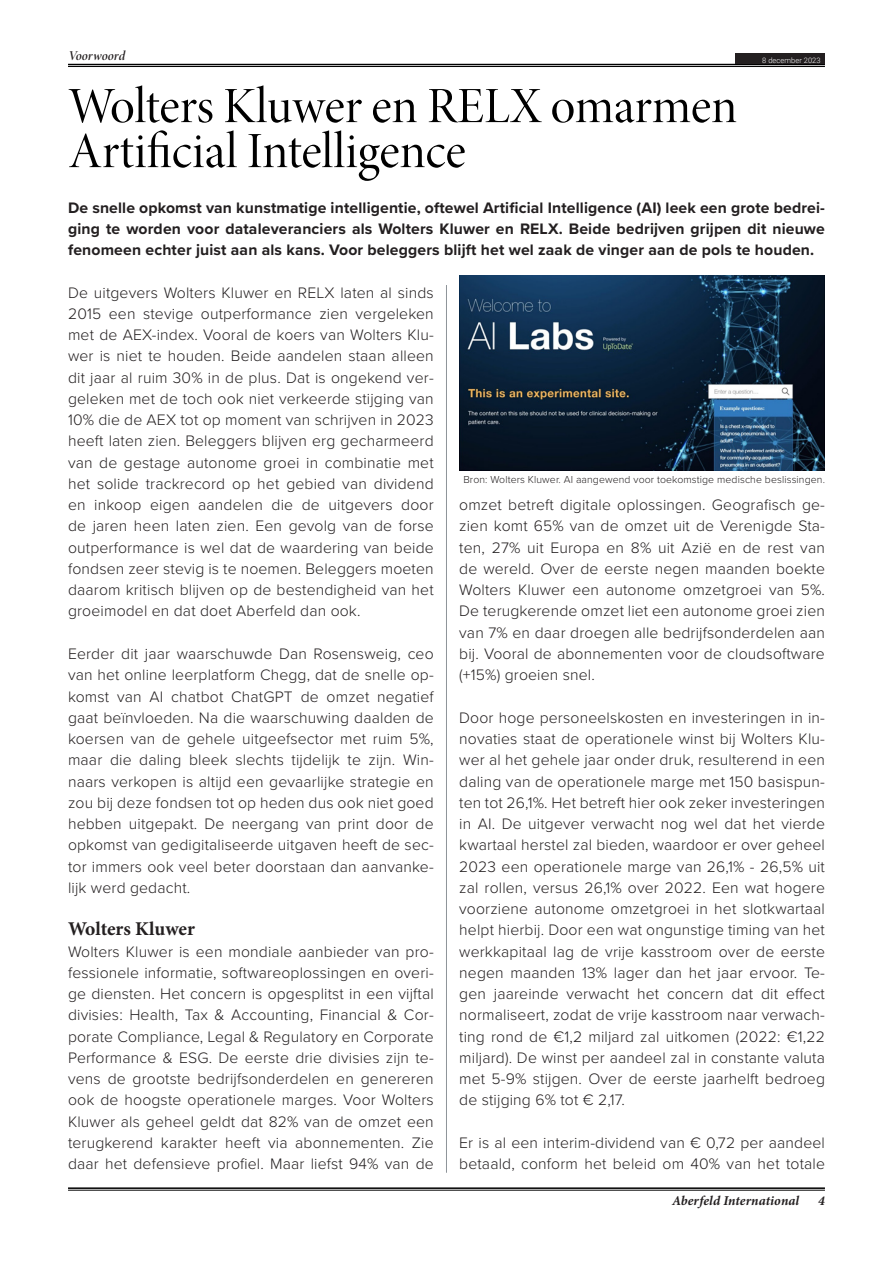
<style>
.page{position:relative;width:893px;height:1263px;background:#fff}
.page>*{position:absolute;margin:0;border:0;box-sizing:border-box;transform-origin:0 0}
.t1{font:51px/45px "Minion Pro Disp";color:#000}
.t2{font:700 19.5px "Minion Pro";letter-spacing:-.005em;color:#231f20}
.t3{font:300 15.75px/21.3px "Proxima Nova";letter-spacing:.01em;color:#231f20;text-align:justify}
.P_bold{font:700 15.75px/21.3px "Proxima Nova";letter-spacing:.01em;color:#231f20;text-align:justify}
.t4{font:italic 700 13.5px "Minion Pro";letter-spacing:.005em;color:#231f20}
.t5{font:13.5px "Minion Pro Semibold It Disp";letter-spacing:.005em;color:#231f20}
.t6{font:300 10.5px "Proxima Nova";letter-spacing:.01em;color:#231f20}
.t7{font:300 7.5px "Roboto";letter-spacing:.01em;color:#fff}
</style>
<div class="page">
<hr style="left:68px;top:64px;width:757px;height:1px;background:#000">
<hr style="left:68px;top:66px;width:757px;height:1px;background:#000">
<hr style="left:68px;top:1187px;width:757px;height:2px;background:#000">
<hr style="left:68px;top:1190px;width:757px;height:1px;background:#000">
<div style="left:735px;top:54px;width:90px;height:10px;background:#231f20"></div>
<hr style="left:446px;top:285px;width:1px;height:887px;background:#8f959a">
<img style="left:459px;top:275px;width:366px;height:195px">
<p class="t5" style="left:68px;top:46px;width:58px">Voorwoord</p>
<p class="t7" style="left:762px;top:55px;width:60px">8 december 2023</p>
<h1 class="t1" style="left:68px;top:84px;width:670px">Wolters Kluwer en RELX omarmen<br>Artificial Intelligence</h1>
<p class="P_bold" style="left:68px;top:196px;width:758px">De snelle opkomst van kunstmatige intelligentie, oftewel Artificial Intelligence (AI) leek een grote bedrei&shy;ging te worden voor dataleveranciers als Wolters Kluwer en RELX. Beide bedrijven grijpen dit nieuwe fenomeen echter juist aan als kans. Voor beleggers blijft het wel zaak de vinger aan de pols te houden.</p>
<p class="t3" style="left:68px;top:281px;width:367px">De uitgevers Wolters Kluwer en RELX laten al sinds 2015 een stevige outperformance zien vergeleken met de AEX-index. Vooral de koers van Wolters Klu&shy;wer is niet te houden. Beide aandelen staan alleen dit jaar al ruim 30% in de plus. Dat is ongekend ver&shy;geleken met de toch ook niet verkeerde stijging van 10% die de AEX tot op moment van schrijven in 2023 heeft laten zien. Beleggers blijven erg gecharmeerd van de gestage autonome groei in combinatie met het solide trackrecord op het gebied van dividend en inkoop eigen aandelen die de uitgevers door de jaren heen laten zien. Een gevolg van de forse outperformance is wel dat de waardering van beide fondsen zeer stevig is te noemen. Beleggers moeten daarom kritisch blijven op de bestendigheid van het groeimodel en dat doet Aberfeld dan ook.</p>
<p class="t3" style="left:68px;top:642px;width:367px">Eerder dit jaar waarschuwde Dan Rosensweig, ceo van het online leerplatform Chegg, dat de snelle op&shy;komst van AI chatbot ChatGPT de omzet negatief gaat beïnvloeden. Na die waarschuwing daalden de koersen van de gehele uitgeefsector met ruim 5%, maar die daling bleek slechts tijdelijk te zijn. Win&shy;naars verkopen is altijd een gevaarlijke strategie en zou bij deze fondsen tot op heden dus ook niet goed hebben uitgepakt. De neergang van print door de opkomst van gedigitaliseerde uitgaven heeft de sec&shy;tor immers ook veel beter doorstaan dan aanvanke&shy;lijk werd gedacht.</p>
<h3 class="t2" style="left:68px;top:915px;width:128px">Wolters Kluwer</h3>
<p class="t3" style="left:68px;top:940px;width:367px">Wolters Kluwer is een mondiale aanbieder van pro&shy;fessionele informatie, softwareoplossingen en overi&shy;ge diensten. Het concern is opgesplitst in een vijftal divisies: Health, Tax &amp; Accounting, Financial &amp; Cor&shy;porate Compliance, Legal &amp; Regulatory en Corporate Performance &amp; ESG. De eerste drie divisies zijn te&shy;vens de grootste bedrijfsonderdelen en genereren ook de hoogste operationele marges. Voor Wolters Kluwer als geheel geldt dat 82% van de omzet een terugkerend karakter heeft via abonnementen. Zie daar het defensieve profiel. Maar liefst 94% van de</p>
<p class="t6" style="left:463px;top:471px;width:363px">Bron: Wolters Kluwer. AI aangewend voor toekomstige medische beslissingen.</p>
<p class="t3" style="left:459px;top:493px;width:367px">omzet betreft digitale oplossingen. Geografisch ge&shy;zien komt 65% van de omzet uit de Verenigde Sta&shy;ten, 27% uit Europa en 8% uit Azië en de rest van de wereld. Over de eerste negen maanden boekte Wolters Kluwer een autonome omzetgroei van 5%.<br>De terugkerende omzet liet een autonome groei zien van 7% en daar droegen alle bedrijfsonderdelen aan bij. Vooral de abonnementen voor de cloudsoftware (+15%) groeien snel.</p>
<p class="t3" style="left:459px;top:706px;width:367px">Door hoge personeelskosten en investeringen in in&shy;novaties staat de operationele winst bij Wolters Klu&shy;wer al het gehele jaar onder druk, resulterend in een daling van de operationele marge met 150 basispun&shy;ten tot 26,1%. Het betreft hier ook zeker investeringen in AI. De uitgever verwacht nog wel dat het vierde kwartaal herstel zal bieden, waardoor er over geheel 2023 een operationele marge van 26,1% - 26,5% uit zal rollen, versus 26,1% over 2022. Een wat hogere voorziene autonome omzetgroei in het slotkwartaal helpt hierbij. Door een wat ongunstige timing van het werkkapitaal lag de vrije kasstroom over de eerste negen maanden 13% lager dan het jaar ervoor. Te&shy;gen jaareinde verwacht het concern dat dit effect normaliseert, zodat de vrije kasstroom naar verwach&shy;ting rond de €1,2 miljard zal uitkomen (2022: €1,22 miljard). De winst per aandeel zal in constante valuta met 5-9% stijgen. Over de eerste jaarhelft bedroeg de stijging 6% tot € 2,17.</p>
<p class="t3" style="left:459px;top:1131px;width:367px">Er is al een interim-dividend van € 0,72 per aandeel betaald, conform het beleid om 40% van het totale</p>
<p class="t4" style="left:672px;top:1191px;width:129px">Aberfeld International</p>
<p class="t4" style="left:818px;top:1191px;width:8px">4</p>
</div>
